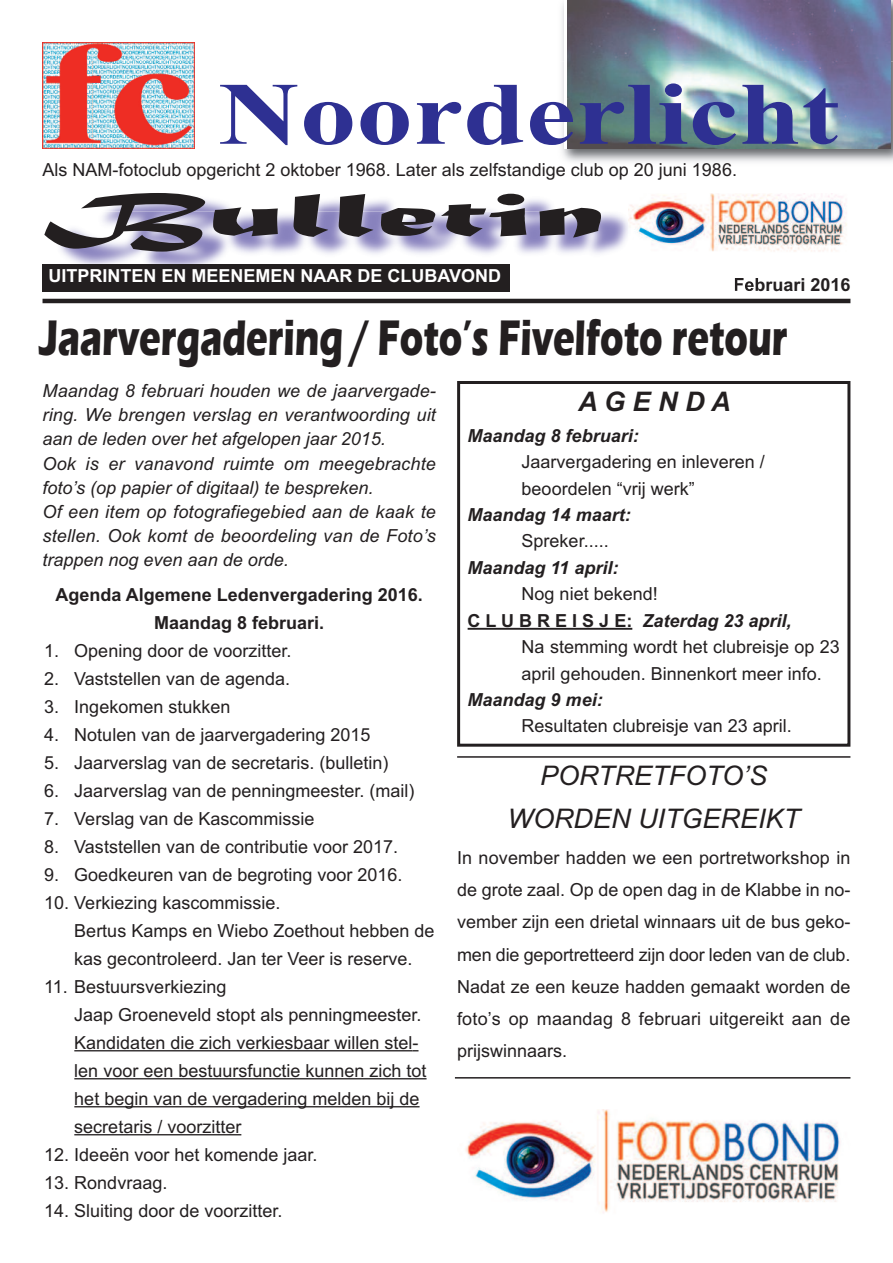
<style>
.page{position:relative;width:893px;height:1263px;background:#fff}
.page>*{position:absolute;margin:0;border:0;box-sizing:border-box;transform-origin:0 0}
.t1{font:700 88.95px "Times New Roman";color:#2e3092;scale:1.27 1}
.t2{font:64.5px "Matura MT Script Capitals";color:#231f20;scale:2.32 1}
.t3{font:700 51.9px "Eras ITC";color:#231f20;scale:.7 1}
.t4{font:italic 27px/42.9px "Arial";color:#231f20;text-align:center}
.t5{font:italic 700 27px "Arial";letter-spacing:.28em;color:#231f20}
.t6{font:18px/28px "Arial";color:#231f20}
.t7{font:italic 18px/24.2px "Arial";letter-spacing:.01em;color:#231f20}
.t8{font:italic 700 18px "Arial";color:#231f20}
.t9{font:700 18px/28px "Arial";color:#231f20;text-align:center}
.t10{font:700 18px "Arial";color:#fff}
.s1{font-style:normal}
</style>
<div class="page">
<img style="left:567px;top:0;width:323px;height:61px">
<img style="left:43px;top:42px;width:151px;height:106px">
<img style="left:562px;top:61px;width:331px;height:101px">
<img style="left:564px;top:61px;width:326px;height:88px">
<img style="left:92px;top:61px;width:103px;height:88px">
<img style="left:767px;top:194px;width:80px;height:58px">
<img style="left:42px;top:211px;width:719px;height:88px">
<img style="left:700px;top:278px;width:59px;height:21px">
<img style="left:735px;top:278px;width:24px;height:13px">
<img style="left:107px;top:193px;width:661px;height:18px">
<img style="left:628px;top:194px;width:139px;height:61px">
<div style="left:43px;top:264px;width:467px;height:27px;background:#231f20"></div>
<hr style="left:43px;top:299px;width:807px;height:4px;background:#231f20">
<div style="left:457px;top:381px;width:393px;height:366px;border:3px solid #231f20"></div>
<hr style="left:468px;top:628px;width:164px;height:2px;background:#231f20">
<hr style="left:457px;top:756px;width:393px;height:2px;background:#231f20">
<hr style="left:74px;top:1050px;width:338px;height:1px;background:#231f20">
<hr style="left:74px;top:1078px;width:353px;height:1px;background:#231f20">
<hr style="left:74px;top:1106px;width:346px;height:1px;background:#231f20">
<hr style="left:74px;top:1134px;width:167px;height:1px;background:#231f20">
<hr style="left:455px;top:1077px;width:395px;height:1px;background:#231f20">
<img style="left:465px;top:1109px;width:375px;height:104px">
<h1 class="t1" style="left:218px;top:61px;width:490px">Noorderlicht</h1>
<p class="t6" style="left:43px;top:156px;width:696px">Als NAM-fotoclub opgericht 2 oktober 1968. Later als zelfstandige club op 20 juni 1986.</p>
<h2 class="t2" style="left:43px;top:175px;width:244px">Bulletin</h2>
<p class="t10" style="left:48px;top:265px;width:454px">UITPRINTEN EN MEENEMEN NAAR DE CLUBAVOND</p>
<p class="t9" style="left:733px;top:271px;width:119px">Februari 2016</p>
<h3 class="t3" style="left:40px;top:306px;width:1070px">Jaarvergadering / Foto’s Fivelfoto retour</h3>
<p class="t7" style="left:43px;top:379px;width:395px">Maandag 8 februari houden we de jaarvergade&shy;ring. We brengen verslag en verantwoording uit aan de leden over het afgelopen jaar 2015.<br>Ook is er vanavond ruimte om meegebrachte foto’s (op papier of digitaal) te bespreken.<br>Of een item op fotografiegebied aan de kaak te stellen. Ook komt de beoordeling van de Foto’s trappen nog even aan de orde.</p>
<p class="t9" style="left:55px;top:581px;width:369px">Agenda Algemene Ledenvergadering 2016.<br>Maandag 8 februari.</p>
<p class="t6" style="left:44px;top:637px;width:249px">1. Opening door de voorzitter.</p>
<p class="t6" style="left:44px;top:665px;width:248px">2. Vaststellen van de agenda.</p>
<p class="t6" style="left:44px;top:692px;width:188px">3. Ingekomen stukken</p>
<p class="t6" style="left:44px;top:720px;width:328px">4. Notulen van de jaarvergadering 2015</p>
<p class="t6" style="left:44px;top:748px;width:346px">5. Jaarverslag van de secretaris. (bulletin)</p>
<p class="t6" style="left:44px;top:776px;width:372px">6. Jaarverslag van de penningmeester. (mail)</p>
<p class="t6" style="left:44px;top:804px;width:272px">7. Verslag van de Kascommissie</p>
<p class="t6" style="left:44px;top:832px;width:356px">8. Vaststellen van de contributie voor 2017.</p>
<p class="t6" style="left:44px;top:860px;width:360px">9. Goedkeuren van de begroting voor 2016.</p>
<p class="t6" style="left:74px;top:888px;width:362px;text-indent:-30px">10. Verkiezing kascommissie.<br>Bertus Kamps en Wiebo Zoethout hebben de kas gecontroleerd. Jan ter Veer is reserve.</p>
<p class="t6" style="left:74px;top:972px;width:354px;text-indent:-30px">11. Bestuursverkiezing<br>Jaap Groeneveld stopt als penningmeester.<br>Kandidaten die zich verkiesbaar willen stel&shy;len voor een bestuursfunctie kunnen zich tot het begin van de vergadering melden bij de secretaris / voorzitter</p>
<p class="t6" style="left:44px;top:1140px;width:275px">12. Ideeën voor het komende jaar.</p>
<p class="t6" style="left:44px;top:1168px;width:125px">13. Rondvraag.</p>
<p class="t6" style="left:44px;top:1196px;width:240px">14. Sluiting door de voorzitter.</p>
<h3 class="t5" style="left:578px;top:386px;width:154px">AGENDA</h3>
<p class="t8" style="left:468px;top:425px;width:173px">Maandag 8 februari:</p>
<p class="t6" style="left:522px;top:449px;width:245px;line-height:26.4px">Jaarvergadering en inleveren / beoordelen “vrij werk”</p>
<p class="t8" style="left:468px;top:504px;width:165px">Maandag 14 maart:</p>
<p class="t6" style="left:522px;top:527px;width:89px">Spreker.....</p>
<p class="t8" style="left:468px;top:557px;width:152px">Maandag 11 april:</p>
<p class="t6" style="left:522px;top:580px;width:138px">Nog niet bekend!</p>
<p class="t8" style="left:468px;top:610px;width:325px"><span class="s1">C L U B R E I S J E:</span> Zaterdag 23 april,</p>
<p class="t6" style="left:522px;top:633px;width:320px">Na stemming wordt het clubreisje op 23</p>
<p class="t6" style="left:522px;top:659px;width:302px">april gehouden. Binnenkort meer info.</p>
<p class="t8" style="left:468px;top:689px;width:137px">Maandag 9 mei:</p>
<p class="t6" style="left:522px;top:712px;width:272px">Resultaten clubreisje van 23 april.</p>
<h3 class="t4" style="left:507px;top:754px;width:294px">PORTRETFOTO’S<br>WORDEN UITGEREIKT</h3>
<p class="t6" style="left:457px;top:842px;width:395px;line-height:32.1px;text-align:justify">In november hadden we een portretworkshop in de grote zaal. Op de open dag in de Klabbe in no&shy;vember zijn een drietal winnaars uit de bus geko&shy;men die geportretteerd zijn door leden van de club.<br>Nadat ze een keuze hadden gemaakt worden de foto’s op maandag 8 februari uitgereikt aan de prijswinnaars.</p>
</div>
